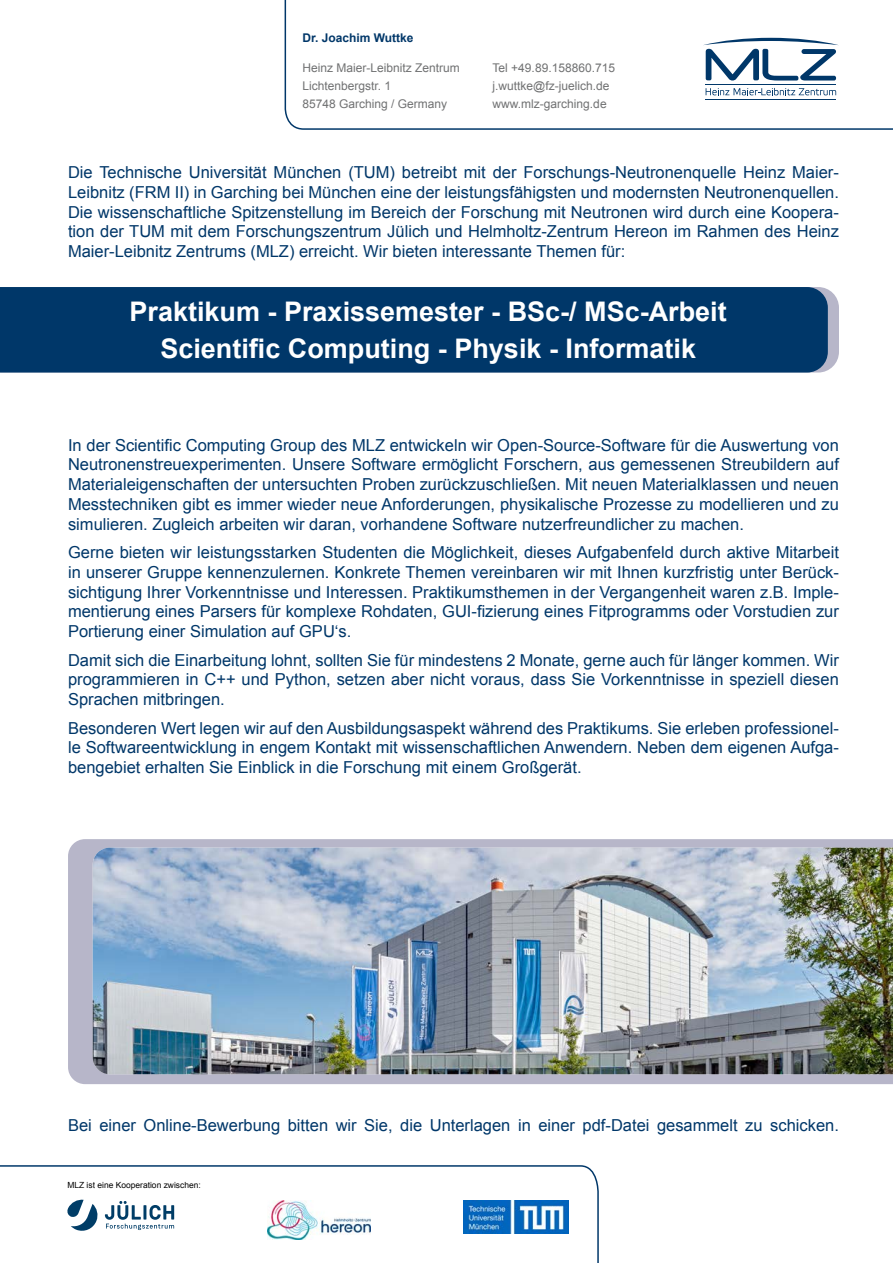
<style>
.page{position:relative;width:893px;height:1263px;background:#fff}
.page>*{position:absolute;margin:0;border:0;box-sizing:border-box;transform-origin:0 0}
.Titel_Weiß{font:700 27px "Arial";color:#fff}
.Fließtext_Anzeige{font:16.5px/19.8px "Arial";color:#003769;text-align:justify}
.Fließtext{font:12px "Arial";color:#707172}
.Name{font:700 12px "Arial";color:#003769}
.t1{font:8.4px "Arial";color:#000}
</style>
<div class="page">
<svg style="left:68px;top:839px;width:825px;height:245px;background:#b8b7c9"></svg>
<div style="left:0;top:287px;width:828px;height:85px;background:#003769"></div>
<svg style="left:0;top:1165px;width:599px;height:98px"></svg>
<svg style="left:67px;top:1200px;width:107px;height:31px"></svg>
<img style="left:267px;top:1200px;width:104px;height:40px">
<img style="left:463px;top:1200px;width:106px;height:34px">
<img style="left:93px;top:848px;width:800px;height:226px">
<svg style="left:284px;top:0;width:609px;height:130px"></svg>
<p class="Name" style="left:302px;top:30px;width:113px">Dr. Joachim Wuttke</p>
<p class="Fließtext" style="left:302px;top:60px;width:159px">Heinz Maier-Leibnitz Zentrum</p>
<p class="Fließtext" style="left:302px;top:78px;width:90px">Lichtenbergstr. 1</p>
<p class="Fließtext" style="left:302px;top:96px;width:146px">85748 Garching / Germany</p>
<p class="Fließtext" style="left:493px;top:60px;width:124px">Tel +49.89.158860.715</p>
<p class="Fließtext" style="left:493px;top:78px;width:118px">j.wuttke@fz-juelich.de</p>
<p class="Fließtext" style="left:493px;top:96px;width:116px">www.mlz-garching.de</p>
<p class="Fließtext_Anzeige" style="left:68px;top:162px;width:772px">Die Technische Universität München (TUM) betreibt mit der Forschungs-Neutronenquelle Heinz Maier-Leibnitz (FRM II) in Garching bei München eine der leistungsfähigsten und modernsten Neutronenquellen.<br>Die wissenschaftliche Spitzenstellung im Bereich der Forschung mit Neutronen wird durch eine Koopera&shy;tion der TUM mit dem Forschungszentrum Jülich und Helmholtz-Zentrum Hereon im Rahmen des Heinz Maier-Leibnitz Zentrums (MLZ) erreicht. Wir bieten interessante Themen für:</p>
<p class="Titel_Weiß" style="left:130px;top:294px;width:599px">Praktikum - Praxissemester - BSc-/ MSc-Arbeit</p>
<p class="Titel_Weiß" style="left:160px;top:331px;width:537px">Scientific Computing - Physik - Informatik</p>
<p class="Fließtext_Anzeige" style="left:68px;top:435px;width:772px">In der Scientific Computing Group des MLZ entwickeln wir Open-Source-Software für die Auswertung von Neutronenstreuexperimenten. Unsere Software ermöglicht Forschern, aus gemessenen Streubildern auf Materialeigenschaften der untersuchten Proben zurückzuschließen. Mit neuen Materialklassen und neuen Messtechniken gibt es immer wieder neue Anforderungen, physikalische Prozesse zu modellieren und zu simulieren. Zugleich arbeiten wir daran, vorhandene Software nutzerfreundlicher zu machen.</p>
<p class="Fließtext_Anzeige" style="left:68px;top:542px;width:772px">Gerne bieten wir leistungsstarken Studenten die Möglichkeit, dieses Aufgabenfeld durch aktive Mitarbeit in unserer Gruppe kennenzulernen. Konkrete Themen vereinbaren wir mit Ihnen kurzfristig unter Berück&shy;sichtigung Ihrer Vorkenntnisse und Interessen. Praktikumsthemen in der Vergangenheit waren z.B. Imple&shy;mentierung eines Parsers für komplexe Rohdaten, GUI-fizierung eines Fitprogramms oder Vorstudien zur Portierung einer Simulation auf GPU‘s.</p>
<p class="Fließtext_Anzeige" style="left:68px;top:650px;width:772px">Damit sich die Einarbeitung lohnt, sollten Sie für mindestens 2 Monate, gerne auch für länger kommen. Wir programmieren in C++ und Python, setzen aber nicht voraus, dass Sie Vorkenntnisse in speziell diesen Sprachen mitbringen.</p>
<p class="Fließtext_Anzeige" style="left:68px;top:718px;width:772px">Besonderen Wert legen wir auf den Ausbildungsaspekt während des Praktikums. Sie erleben professionel&shy;le Softwareentwicklung in engem Kontakt mit wissenschaftlichen Anwendern. Neben dem eigenen Aufga&shy;bengebiet erhalten Sie Einblick in die Forschung mit einem Großgerät.</p>
<p class="Fließtext_Anzeige" style="left:68px;top:1115px;width:772px">Bei einer Online-Bewerbung bitten wir Sie, die Unterlagen in einer pdf-Datei gesammelt zu schicken.</p>
<p class="t1" style="left:67px;top:1180px;width:135px">MLZ ist eine Kooperation zwischen:</p>
</div>
